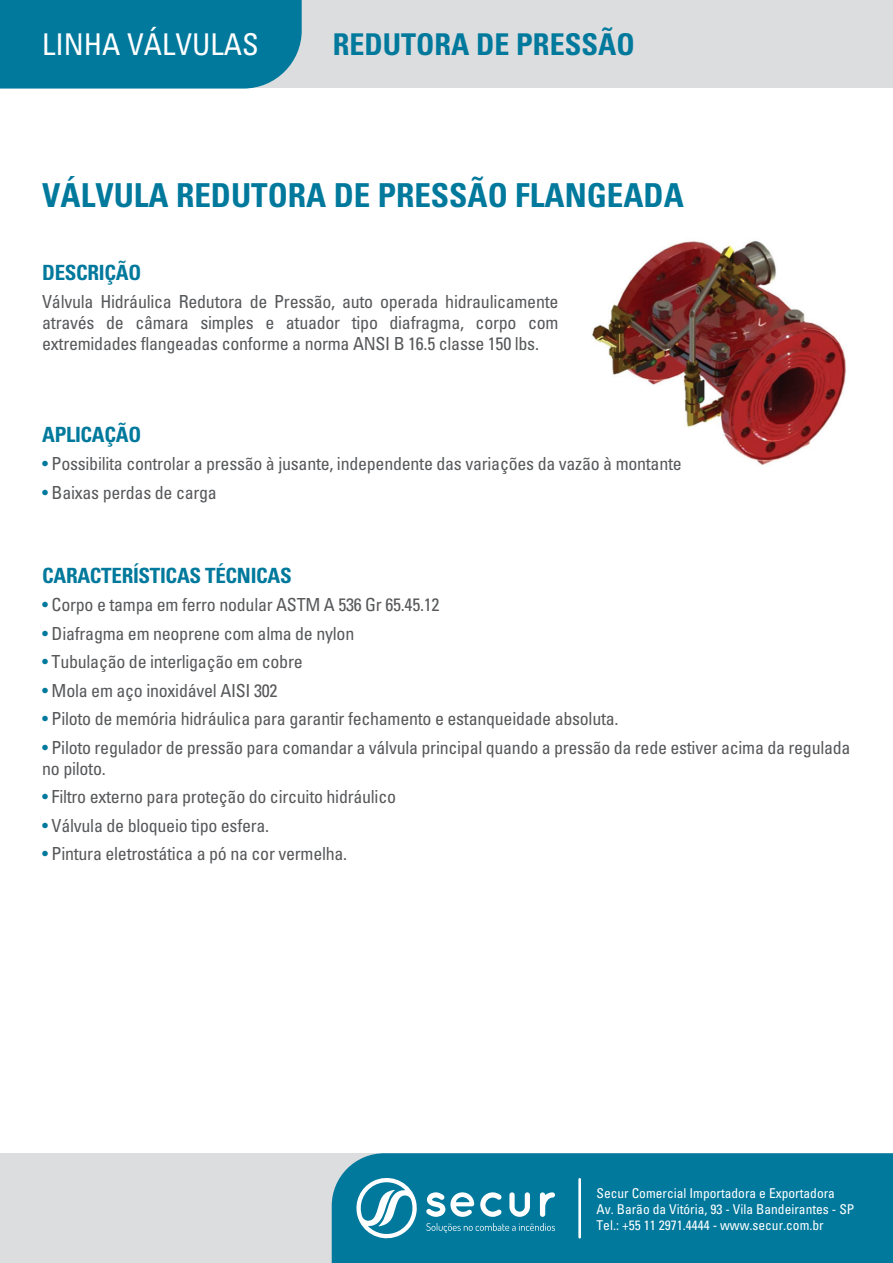
<style>
.page{position:relative;width:893px;height:1263px;background:#fff}
.page>*{position:absolute;margin:0;border:0;box-sizing:border-box;transform-origin:0 0}
.t1{font:700 condensed 33px "Univers";color:#00799c}
.t2{font:700 condensed 30px "Univers";color:#00799c}
.t3{font:condensed 30px "Univers";color:#fff}
.t4{font:700 condensed 21px "Univers";letter-spacing:-.015em;color:#00799c}
.t5{font:condensed 18px/21px "Univers";letter-spacing:-.015em;color:#57585a;text-align:justify}
.t6{font:condensed 13.5px/16.2px "Univers";color:#fff}
.s1{color:#00799c}
</style>
<div class="page">
<img style="left:592px;top:240px;width:254px;height:225px">
<div style="left:0;top:1153px;width:893px;height:110px;background:#dcdddf"></div>
<div style="left:332px;top:1153px;width:561px;height:110px;background:#00799c"></div>
<svg style="left:354px;top:1174px;width:63px;height:68px;background:#4ea2ba"></svg>
<svg style="left:426px;top:1192px;width:129px;height:25px;background:#67afc4"></svg>
<svg style="left:426px;top:1223px;width:129px;height:10px"></svg>
<hr style="left:578px;top:1179px;width:3px;height:58px;background:#fff">
<div style="left:0;top:0;width:893px;height:88px;background:#dcdddf"></div>
<div style="left:0;top:0;width:302px;height:89px;background:#00799c"></div>
<h2 class="t3" style="left:42px;top:26px;width:218px">LINHA VÁLVULAS</h2>
<h2 class="t2" style="left:333px;top:26px;width:303px">REDUTORA DE PRESSÃO</h2>
<h1 class="t1" style="left:42px;top:175px;width:643px">VÁLVULA REDUTORA DE PRESSÃO FLANGEADA</h1>
<p class="t4" style="left:42px;top:259px;width:101px">DESCRIÇÃO</p>
<p class="t5" style="left:42px;top:291px;width:518px">Válvula Hidráulica Redutora de Pressão, auto operada hidraulicamente através de câmara simples e atuador tipo diafragma, corpo com extremidades flangeadas conforme a norma ANSI B 16.5 classe 150 lbs.</p>
<p class="t4" style="left:42px;top:421px;width:100px">APLICAÇÃO</p>
<p class="t5" style="left:42px;top:453px;width:641px"><span class="s1">•</span> Possibilita controlar a pressão à jusante, independente das variações da vazão à montante</p>
<p class="t5" style="left:42px;top:481px;width:176px"><span class="s1">•</span> Baixas perdas de carga</p>
<p class="t4" style="left:42px;top:562px;width:251px">CARACTERÍSTICAS TÉCNICAS</p>
<p class="t5" style="left:42px;top:594px;width:399px"><span class="s1">•</span> Corpo e tampa em ferro nodular ASTM A 536 Gr 65.45.12</p>
<p class="t5" style="left:42px;top:622px;width:314px"><span class="s1">•</span> Diafragma em neoprene com alma de nylon</p>
<p class="t5" style="left:42px;top:651px;width:262px"><span class="s1">•</span> Tubulação de interligação em cobre</p>
<p class="t5" style="left:42px;top:679px;width:237px"><span class="s1">•</span> Mola em aço inoxidável AISI 302</p>
<p class="t5" style="left:42px;top:708px;width:578px"><span class="s1">•</span> Piloto de memória hidráulica para garantir fechamento e estanqueidade absoluta.</p>
<p class="t5" style="left:42px;top:736px;width:810px"><span class="s1">•</span> Piloto regulador de pressão para comandar a válvula principal quando a pressão da rede estiver acima da regulada no piloto.</p>
<p class="t5" style="left:42px;top:786px;width:355px"><span class="s1">•</span> Filtro externo para proteção do circuito hidráulico</p>
<p class="t5" style="left:42px;top:814px;width:229px"><span class="s1">•</span> Válvula de bloqueio tipo esfera.</p>
<p class="t5" style="left:42px;top:843px;width:307px"><span class="s1">•</span> Pintura eletrostática a pó na cor vermelha.</p>
<p class="t6" style="left:596px;top:1184px;width:259px">Secur Comercial Importadora e Exportadora<br>Av. Barão da Vitória, 93 - Vila Bandeirantes - SP<br>Tel.: +55 11 2971.4444 - www.secur.com.br</p>
</div>
